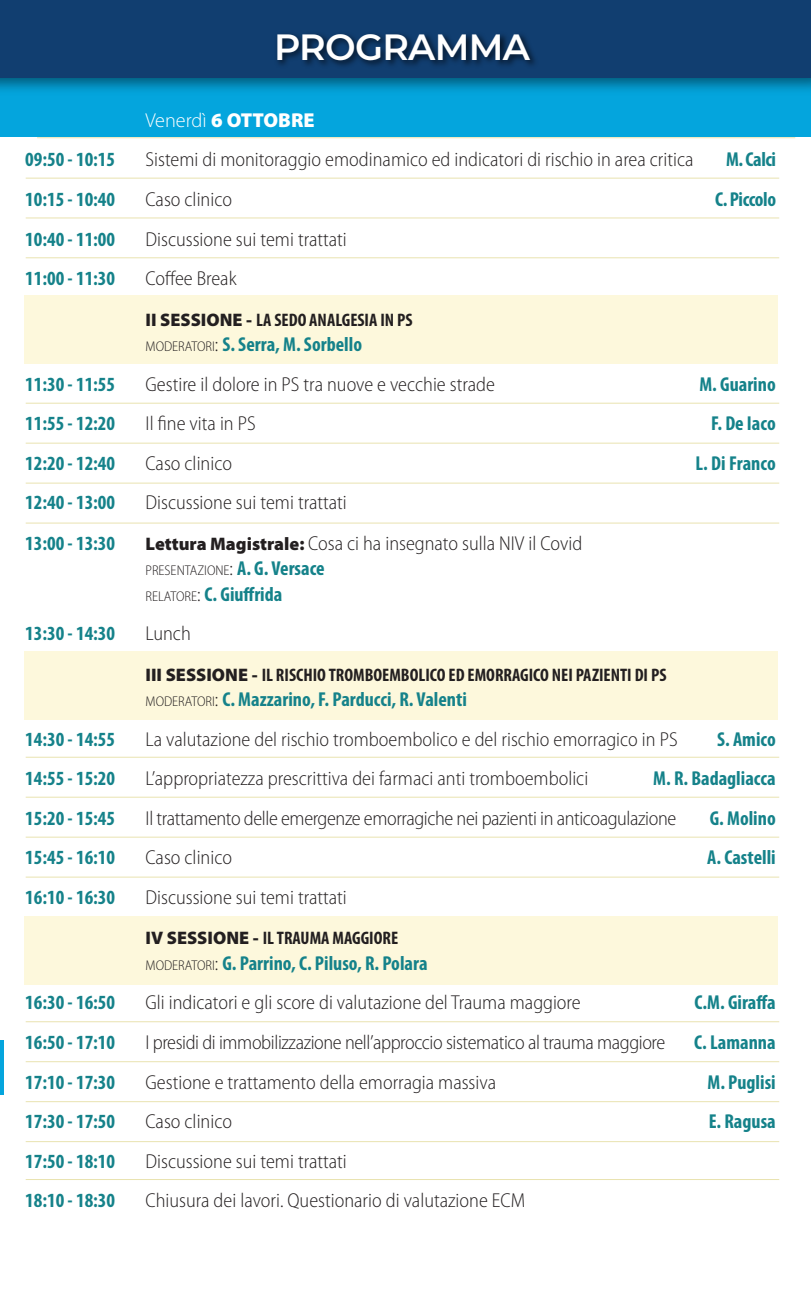
<style>
.page{position:relative;width:811px;height:1304px;background:#fff}
.page>*{position:absolute;margin:0;border:0;box-sizing:border-box;transform-origin:0 0}
.t1{font:600 36.4px "Montserrat";letter-spacing:-.02em;color:#fff}
.t2{font:300 semi-condensed 20.2px "Myriad Pro";color:#231f20}
.t3{font:700 condensed 20.2px "Myriad Pro";color:#15828a}
.t4{font:300 semi-condensed 20.2px "Myriad Pro";letter-spacing:-.02em;color:#231f20}
.t5{font:900 20.2px "Myriad Pro";color:#fff}
.t6{font:700 condensed 20.2px "Myriad Pro";letter-spacing:-.02em;color:#15828a}
.t7{font:700 condensed 18.2px "Myriad Pro";color:#231f20}
.t8{font:300 semi-condensed 14.2px "Myriad Pro";color:#231f20}
.s1{font-weight:300}
.s2{font-weight:900;font-stretch:normal}
.s3{font-weight:300;font-stretch:semi-condensed;font-size:14.2px;color:#231f20}
.s4{font-weight:300;font-stretch:semi-condensed;color:#231f20}
.s5{font-weight:900;font-stretch:normal;font-size:18.2px}
.s6{font-size:20.2px}
.s7{font-weight:700;font-stretch:condensed;font-size:20.2px;color:#15828a}
</style>
<div class="page">
<div style="left:24px;top:295px;width:753px;height:69px;background:#fdf8dc"></div>
<div style="left:0;top:60px;width:811px;height:77px;background:#04a5dd"></div>
<hr style="left:0;top:1040px;width:4px;height:55px;background:#04a5dd">
<img style="left:0;top:77px;width:811px;height:14px">
<div style="left:0;top:0;width:811px;height:77px;background:#113e70"></div>
<img style="left:268px;top:34px;width:274px;height:47px">
<hr style="left:26px;top:217px;width:753px;height:1px;background:#e9e3b1">
<hr style="left:26px;top:178px;width:753px;height:1px;background:#e9e3b1">
<hr style="left:26px;top:257px;width:753px;height:1px;background:#e9e3b1">
<hr style="left:26px;top:443px;width:753px;height:1px;background:#e9e3b1">
<hr style="left:26px;top:403px;width:753px;height:1px;background:#e9e3b1">
<hr style="left:26px;top:483px;width:753px;height:1px;background:#e9e3b1">
<hr style="left:26px;top:523px;width:753px;height:1px;background:#e9e3b1">
<div style="left:24px;top:652px;width:753px;height:68px;background:#fdf8dc"></div>
<hr style="left:26px;top:797px;width:753px;height:1px;background:#e9e3b1">
<hr style="left:26px;top:757px;width:753px;height:1px;background:#e9e3b1">
<hr style="left:26px;top:837px;width:753px;height:1px;background:#e9e3b1">
<hr style="left:26px;top:877px;width:753px;height:1px;background:#e9e3b1">
<div style="left:24px;top:916px;width:753px;height:68px;background:#fdf8dc"></div>
<hr style="left:26px;top:1061px;width:753px;height:1px;background:#e9e3b1">
<hr style="left:26px;top:1021px;width:753px;height:1px;background:#e9e3b1">
<hr style="left:26px;top:1101px;width:753px;height:1px;background:#e9e3b1">
<hr style="left:26px;top:1141px;width:753px;height:1px;background:#e9e3b1">
<hr style="left:26px;top:1179px;width:753px;height:1px;background:#e9e3b1">
<hr style="left:37px;top:137px;width:758px;height:1px;background:#e9e3b1">
<h1 class="t1" style="left:274px;top:21px;width:257px">PROGRAMMA</h1>
<p class="t5" style="left:145px;top:107px;width:171px"><span class="s1">Venerdì</span> 6 OTTOBRE</p>
<p class="t3" style="left:25px;top:149px;width:91px">09:50 - 10:15</p>
<p class="t2" style="left:145px;top:149px;width:549px">Sistemi di monitoraggio emodinamico ed indicatori di rischio in area critica</p>
<p class="t3" style="left:726px;top:149px;width:52px">M. Calci</p>
<p class="t3" style="left:25px;top:188px;width:91px">10:15 - 10:40</p>
<p class="t2" style="left:145px;top:188px;width:88px">Caso clinico</p>
<p class="t6" style="left:715px;top:188px;width:62px">C. Piccolo</p>
<p class="t3" style="left:25px;top:228px;width:91px">10:40 - 11:00</p>
<p class="t2" style="left:145px;top:228px;width:203px">Discussione sui temi trattati</p>
<p class="t3" style="left:25px;top:267px;width:91px">11:00 - 11:30</p>
<p class="t2" style="left:145px;top:268px;width:93px">Coffee Break</p>
<p class="t7" style="left:145px;top:309px;width:269px"><span class="s2">II SESSIONE -</span> LA SEDO ANALGESIA IN PS</p>
<p class="t3" style="left:145px;top:333px;width:218px"><span class="s3">MODERATORI</span><span class="s4">:</span> S. Serra, M. Sorbello</p>
<p class="t3" style="left:25px;top:373px;width:91px">11:30 - 11:55</p>
<p class="t2" style="left:145px;top:373px;width:351px">Gestire il dolore in PS tra nuove e vecchie strade</p>
<p class="t3" style="left:699px;top:373px;width:78px">M. Guarino</p>
<p class="t3" style="left:25px;top:412px;width:91px">11:55 - 12:20</p>
<p class="t2" style="left:145px;top:413px;width:112px">Il fine vita in PS</p>
<p class="t3" style="left:711px;top:412px;width:66px">F. De Iaco</p>
<p class="t3" style="left:25px;top:452px;width:91px">12:20 - 12:40</p>
<p class="t2" style="left:145px;top:452px;width:88px">Caso clinico</p>
<p class="t3" style="left:695px;top:452px;width:82px">L. Di Franco</p>
<p class="t3" style="left:25px;top:491px;width:91px">12:40 - 13:00</p>
<p class="t2" style="left:145px;top:492px;width:203px">Discussione sui temi trattati</p>
<p class="t3" style="left:25px;top:532px;width:91px">13:00 - 13:30</p>
<p class="t2" style="left:145px;top:532px;width:438px"><span class="s5">Lettura Magistrale:</span> Cosa ci ha insegnato sulla NIV il Covid</p>
<p class="t8" style="left:145px;top:563px;width:181px">PRESENTAZIONE<span class="s6">:</span> <span class="s7">A. G. Versace</span></p>
<p class="t3" style="left:145px;top:583px;width:138px"><span class="s3">RELATORE</span><span class="s4">:</span> C. Giuffrida</p>
<p class="t3" style="left:25px;top:622px;width:91px">13:30 - 14:30</p>
<p class="t2" style="left:145px;top:623px;width:47px">Lunch</p>
<p class="t7" style="left:145px;top:664px;width:522px"><span class="s2">III SESSIONE -</span> IL RISCHIO TROMBOEMBOLICO ED EMORRAGICO NEI PAZIENTI DI PS</p>
<p class="t3" style="left:145px;top:688px;width:323px"><span class="s3">MODERATORI</span><span class="s4">:</span> C. Mazzarino, F. Parducci, R. Valenti</p>
<p class="t3" style="left:25px;top:728px;width:91px">14:30 - 14:55</p>
<p class="t2" style="left:145px;top:728px;width:533px">La valutazione del rischio tromboembolico e del rischio emorragico in PS</p>
<p class="t3" style="left:717px;top:728px;width:60px">S. Amico</p>
<p class="t3" style="left:25px;top:767px;width:91px">14:55 - 15:20</p>
<p class="t2" style="left:145px;top:768px;width:444px">L’appropriatezza prescrittiva dei farmaci anti tromboembolici</p>
<p class="t3" style="left:653px;top:767px;width:124px">M. R. Badagliacca</p>
<p class="t3" style="left:25px;top:807px;width:91px">15:20 - 15:45</p>
<p class="t4" style="left:145px;top:807px;width:532px">Il trattamento delle emergenze emorragiche nei pazienti in anticoagulazione</p>
<p class="t3" style="left:709px;top:807px;width:68px">G. Molino</p>
<p class="t3" style="left:25px;top:846px;width:91px">15:45 - 16:10</p>
<p class="t2" style="left:145px;top:847px;width:88px">Caso clinico</p>
<p class="t3" style="left:707px;top:846px;width:70px">A. Castelli</p>
<p class="t3" style="left:25px;top:886px;width:91px">16:10 - 16:30</p>
<p class="t2" style="left:145px;top:886px;width:203px">Discussione sui temi trattati</p>
<p class="t7" style="left:145px;top:928px;width:254px"><span class="s2">IV SESSIONE -</span> IL TRAUMA MAGGIORE</p>
<p class="t3" style="left:145px;top:952px;width:283px"><span class="s3">MODERATORI</span><span class="s4">:</span> G. Parrino, C. Piluso, R. Polara</p>
<p class="t3" style="left:25px;top:991px;width:91px">16:30 - 16:50</p>
<p class="t2" style="left:145px;top:992px;width:436px">Gli indicatori e gli score di valutazione del Trauma maggiore</p>
<p class="t3" style="left:694px;top:991px;width:83px">C.M. Giraffa</p>
<p class="t3" style="left:25px;top:1031px;width:91px">16:50 - 17:10</p>
<p class="t4" style="left:145px;top:1031px;width:521px">I presidi di immobilizzazione nell’approccio sistematico al trauma maggiore</p>
<p class="t3" style="left:694px;top:1031px;width:83px">C. Lamanna</p>
<p class="t3" style="left:25px;top:1071px;width:91px">17:10 - 17:30</p>
<p class="t2" style="left:145px;top:1071px;width:352px">Gestione e trattamento della emorragia massiva</p>
<p class="t3" style="left:707px;top:1071px;width:70px">M. Puglisi</p>
<p class="t3" style="left:25px;top:1110px;width:91px">17:30 - 17:50</p>
<p class="t2" style="left:145px;top:1110px;width:88px">Caso clinico</p>
<p class="t3" style="left:708px;top:1110px;width:68px">E. Ragusa</p>
<p class="t3" style="left:25px;top:1150px;width:91px">17:50 - 18:10</p>
<p class="t2" style="left:145px;top:1150px;width:203px">Discussione sui temi trattati</p>
<p class="t3" style="left:25px;top:1189px;width:91px">18:10 - 18:30</p>
<p class="t2" style="left:145px;top:1190px;width:381px">Chiusura dei lavori. Questionario di valutazione ECM</p>
</div>
